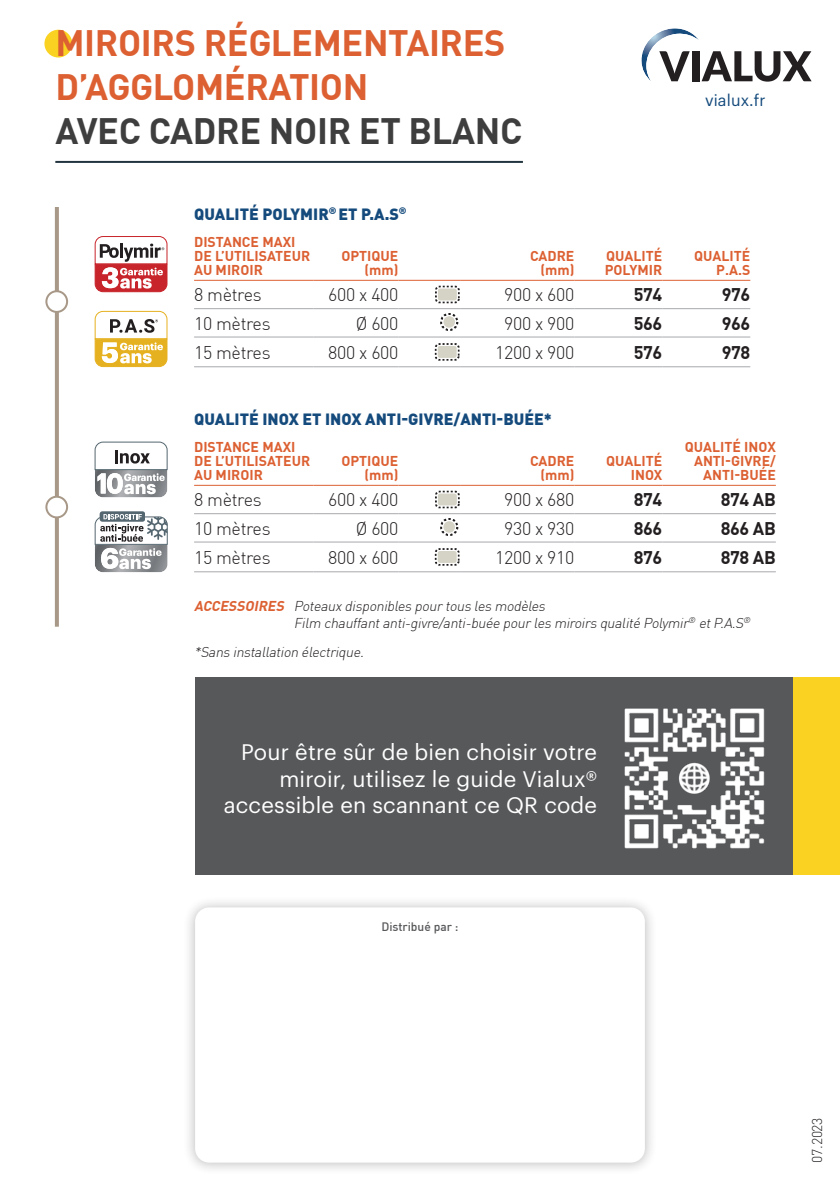
<style>
.page{position:relative;width:840px;height:1191px;background:#fff}
.page>*{position:absolute;margin:0;border:0;box-sizing:border-box;transform-origin:0 0}
.t1{font:700 36px/44px "DIN Pro";letter-spacing:-.01em;color:#dc6032}
.t2{font:700 36px "DIN Pro";letter-spacing:-.01em;color:#3e3e3f}
.t3{font:22px/26.4px "Graphik";letter-spacing:.01em;color:#fff;text-align:right}
.t4{font:300 18px "DIN Pro";letter-spacing:-.02em;color:#231f20}
.t5{font:700 18px "DIN Pro";letter-spacing:-.02em;color:#231f20}
.t6{font:900 16px "DIN Pro";color:#144a7c}
.t7{font:16px "Graphik";letter-spacing:.01em;color:#144a7c}
.t8{font:700 14px/14px "DIN Pro";color:#dc6032;text-align:right}
.t9{font:italic 300 14px/16.8px "DIN Pro";color:#231f20}
.t10{font:300 14px "DIN Pro";letter-spacing:-.02em;color:#231f20}
.t11{font:500 12px "DIN Pro";color:#57585a}
.s1{font-weight:700;color:#dc6032}
</style>
<div class="page">
<hr style="left:194px;top:280px;width:119px;height:1px;background:#dc6032">
<hr style="left:398px;top:280px;width:62px;height:1px;background:#dc6032">
<hr style="left:313px;top:280px;width:85px;height:1px;background:#dc6032">
<hr style="left:662px;top:280px;width:87px;height:1px;background:#dc6032">
<hr style="left:460px;top:280px;width:114px;height:1px;background:#dc6032">
<hr style="left:574px;top:280px;width:88px;height:1px;background:#dc6032">
<hr style="left:194px;top:308px;width:119px;height:1px;background:#a8a9ad">
<hr style="left:313px;top:308px;width:85px;height:1px;background:#a8a9ad">
<hr style="left:398px;top:308px;width:62px;height:1px;background:#a8a9ad">
<hr style="left:460px;top:308px;width:114px;height:1px;background:#a8a9ad">
<hr style="left:574px;top:308px;width:88px;height:1px;background:#a8a9ad">
<hr style="left:194px;top:336px;width:119px;height:1px;background:#a8a9ad">
<hr style="left:313px;top:336px;width:85px;height:1px;background:#a8a9ad">
<hr style="left:398px;top:336px;width:62px;height:1px;background:#a8a9ad">
<hr style="left:460px;top:336px;width:114px;height:1px;background:#a8a9ad">
<hr style="left:574px;top:336px;width:88px;height:1px;background:#a8a9ad">
<hr style="left:194px;top:366px;width:119px;height:1px;background:#a8a9ad">
<hr style="left:313px;top:366px;width:85px;height:1px;background:#a8a9ad">
<hr style="left:398px;top:366px;width:62px;height:1px;background:#a8a9ad">
<hr style="left:460px;top:366px;width:114px;height:1px;background:#a8a9ad">
<hr style="left:574px;top:366px;width:88px;height:1px;background:#a8a9ad">
<hr style="left:662px;top:308px;width:87px;height:1px;background:#a8a9ad">
<hr style="left:662px;top:336px;width:87px;height:1px;background:#a8a9ad">
<hr style="left:662px;top:366px;width:87px;height:1px;background:#a8a9ad">
<div style="left:435px;top:286px;width:24px;height:17px;border:2px dashed #231f20;border-radius:3px"></div>
<div style="left:437px;top:288px;width:20px;height:13px;background:#d5d3c6;border-radius:3px"></div>
<div style="left:436px;top:287px;width:21px;height:14px;border:1px solid #fff;border-radius:3px"></div>
<div style="left:440px;top:314px;width:18px;height:16px;border:2px dashed #231f20;border-radius:50%"></div>
<div style="left:442px;top:315px;width:13px;height:13px;background:#d5d3c6;border-radius:50%"></div>
<div style="left:442px;top:315px;width:14px;height:14px;border:1px solid #fff;border-radius:50%"></div>
<div style="left:434px;top:343px;width:25px;height:18px;border:2px dashed #231f20;border-radius:3px"></div>
<div style="left:437px;top:345px;width:20px;height:13px;background:#d5d3c6;border-radius:3px"></div>
<div style="left:436px;top:345px;width:21px;height:14px;border:1px solid #fff;border-radius:3px"></div>
<hr style="left:194px;top:485px;width:119px;height:1px;background:#dc6032">
<hr style="left:398px;top:485px;width:62px;height:1px;background:#dc6032">
<hr style="left:313px;top:485px;width:85px;height:1px;background:#dc6032">
<hr style="left:662px;top:485px;width:113px;height:1px;background:#dc6032">
<hr style="left:460px;top:485px;width:114px;height:1px;background:#dc6032">
<hr style="left:574px;top:485px;width:88px;height:1px;background:#dc6032">
<hr style="left:662px;top:513px;width:113px;height:1px;background:#a8a9ad">
<hr style="left:662px;top:541px;width:113px;height:1px;background:#a8a9ad">
<hr style="left:662px;top:571px;width:113px;height:1px;background:#a8a9ad">
<hr style="left:194px;top:513px;width:119px;height:1px;background:#a8a9ad">
<hr style="left:313px;top:513px;width:85px;height:1px;background:#a8a9ad">
<hr style="left:398px;top:513px;width:62px;height:1px;background:#a8a9ad">
<hr style="left:460px;top:513px;width:114px;height:1px;background:#a8a9ad">
<hr style="left:574px;top:513px;width:88px;height:1px;background:#a8a9ad">
<hr style="left:194px;top:541px;width:119px;height:1px;background:#a8a9ad">
<hr style="left:313px;top:541px;width:85px;height:1px;background:#a8a9ad">
<hr style="left:398px;top:541px;width:62px;height:1px;background:#a8a9ad">
<hr style="left:460px;top:541px;width:114px;height:1px;background:#a8a9ad">
<hr style="left:574px;top:541px;width:88px;height:1px;background:#a8a9ad">
<hr style="left:194px;top:571px;width:119px;height:1px;background:#a8a9ad">
<hr style="left:313px;top:571px;width:85px;height:1px;background:#a8a9ad">
<hr style="left:398px;top:571px;width:62px;height:1px;background:#a8a9ad">
<hr style="left:460px;top:571px;width:114px;height:1px;background:#a8a9ad">
<hr style="left:574px;top:571px;width:88px;height:1px;background:#a8a9ad">
<div style="left:435px;top:491px;width:24px;height:17px;border:2px dashed #231f20;border-radius:3px"></div>
<div style="left:437px;top:493px;width:20px;height:13px;background:#d5d3c6;border-radius:3px"></div>
<div style="left:436px;top:492px;width:21px;height:14px;border:1px solid #fff;border-radius:3px"></div>
<div style="left:440px;top:519px;width:18px;height:16px;border:2px dashed #231f20;border-radius:50%"></div>
<div style="left:442px;top:520px;width:13px;height:13px;background:#d5d3c6;border-radius:50%"></div>
<div style="left:442px;top:520px;width:14px;height:14px;border:1px solid #fff;border-radius:50%"></div>
<div style="left:434px;top:548px;width:25px;height:18px;border:2px dashed #231f20;border-radius:3px"></div>
<div style="left:437px;top:550px;width:20px;height:13px;background:#d5d3c6;border-radius:3px"></div>
<div style="left:436px;top:550px;width:21px;height:14px;border:1px solid #fff;border-radius:3px"></div>
<hr style="left:55px;top:207px;width:4px;height:419px;background:#a89887">
<div style="left:46px;top:291px;width:21px;height:21px;background:#fff;border-radius:50%"></div>
<div style="left:45px;top:290px;width:23px;height:23px;border:2px solid #a89887;border-radius:50%"></div>
<div style="left:46px;top:497px;width:21px;height:20px;background:#fff;border-radius:50%"></div>
<div style="left:45px;top:496px;width:23px;height:22px;border:2px solid #a89887;border-radius:50%"></div>
<svg style="left:94px;top:236px;width:74px;height:56px"></svg>
<svg style="left:94px;top:311px;width:74px;height:56px"></svg>
<svg style="left:94px;top:511px;width:74px;height:61px"></svg>
<svg style="left:94px;top:441px;width:74px;height:56px"></svg>
<div style="left:44px;top:30px;width:28px;height:27px;background:#fad222;border-radius:50%"></div>
<hr style="left:55px;top:161px;width:467px;height:2px;background:#21353f">
<div style="left:194px;top:677px;width:599px;height:198px;background:#57585a"></div>
<div style="left:793px;top:677px;width:46px;height:198px;background:#fad222"></div>
<img style="left:624px;top:708px;width:140px;height:141px">
<div style="left:183px;top:895px;width:474px;height:279px;background:#231f20;opacity:.3"></div>
<div style="left:195px;top:907px;width:449px;height:255px;background:#fff;border-radius:14px"></div>
<svg style="left:641px;top:28px;width:170px;height:54px"></svg>
<h1 class="t1" style="left:55px;top:20px;width:451px">MIROIRS RÉGLEMENTAIRES<br>D’AGGLOMÉRATION</h1>
<h1 class="t2" style="left:55px;top:107px;width:468px">AVEC CADRE NOIR ET BLANC</h1>
<p class="t7" style="left:704px;top:91px;width:62px">vialux.fr</p>
<p class="t6" style="left:194px;top:205px;width:214px">QUALITÉ POLYMIR<sup>®</sup> ET P.A.S<sup>®</sup></p>
<p class="t8" style="left:194px;top:234px;width:117px;text-align:left">DISTANCE MAXI<br>DE L’UTILISATEUR<br>AU MIROIR</p>
<p class="t8" style="left:341px;top:248px;width:58px">OPTIQUE (mm)</p>
<p class="t8" style="left:529px;top:248px;width:46px">CADRE (mm)</p>
<p class="t8" style="left:604px;top:248px;width:59px;text-align:left">QUALITÉ<br>POLYMIR</p>
<p class="t8" style="left:693px;top:248px;width:58px">QUALITÉ<br>P.A.S</p>
<p class="t4" style="left:194px;top:284px;width:69px">8 mètres</p>
<p class="t4" style="left:328px;top:284px;width:72px">600 x 400</p>
<p class="t4" style="left:504px;top:284px;width:72px">900 x 600</p>
<p class="t5" style="left:633px;top:284px;width:30px">574</p>
<p class="t5" style="left:721px;top:284px;width:30px">976</p>
<p class="t4" style="left:194px;top:317px;width:78px">10 mètres</p>
<p class="t4" style="left:355px;top:312px;width:44px">Ø 600</p>
<p class="t4" style="left:504px;top:312px;width:72px">900 x 900</p>
<p class="t5" style="left:633px;top:312px;width:30px">566</p>
<p class="t5" style="left:721px;top:312px;width:30px">966</p>
<p class="t4" style="left:194px;top:341px;width:78px">15 mètres</p>
<p class="t4" style="left:328px;top:341px;width:72px">800 x 600</p>
<p class="t4" style="left:495px;top:341px;width:80px">1200 x 900</p>
<p class="t5" style="left:633px;top:342px;width:30px">576</p>
<p class="t5" style="left:721px;top:342px;width:30px">978</p>
<p class="t6" style="left:194px;top:408px;width:359px">QUALITÉ INOX ET INOX ANTI-GIVRE/ANTI-BUÉE*</p>
<p class="t8" style="left:194px;top:438px;width:117px;text-align:left">DISTANCE MAXI<br>DE L’UTILISATEUR<br>AU MIROIR</p>
<p class="t8" style="left:341px;top:452px;width:58px">OPTIQUE (mm)</p>
<p class="t8" style="left:529px;top:452px;width:46px">CADRE (mm)</p>
<p class="t8" style="left:606px;top:452px;width:58px">QUALITÉ<br>INOX</p>
<p class="t8" style="left:684px;top:438px;width:92px">QUALITÉ INOX<br>ANTI-GIVRE/<br>ANTI-BUÉE</p>
<p class="t4" style="left:194px;top:489px;width:69px">8 mètres</p>
<p class="t4" style="left:328px;top:489px;width:72px">600 x 400</p>
<p class="t4" style="left:504px;top:489px;width:72px">900 x 680</p>
<p class="t5" style="left:633px;top:489px;width:30px">874</p>
<p class="t5" style="left:720px;top:488px;width:57px">874 AB</p>
<p class="t4" style="left:194px;top:522px;width:78px">10 mètres</p>
<p class="t4" style="left:355px;top:517px;width:44px">Ø 600</p>
<p class="t4" style="left:504px;top:517px;width:72px">930 x 930</p>
<p class="t5" style="left:633px;top:517px;width:30px">866</p>
<p class="t5" style="left:720px;top:516px;width:57px">866 AB</p>
<p class="t4" style="left:194px;top:546px;width:78px">15 mètres</p>
<p class="t4" style="left:328px;top:546px;width:72px">800 x 600</p>
<p class="t4" style="left:495px;top:546px;width:80px">1200 x 910</p>
<p class="t5" style="left:633px;top:546px;width:30px">876</p>
<p class="t5" style="left:720px;top:545px;width:57px">878 AB</p>
<p class="t9" style="left:293px;top:597px;width:459px;text-indent:-100px"><span class="s1">ACCESSOIRES</span> Poteaux disponibles pourtous les modèles<br>Film chauffantanti-givre/anti-buée pourles miroirs qualité Polymir<sup>®</sup> etP.A.S<sup>®</sup></p>
<p class="t9" style="left:194px;top:643px;width:174px">*Sans installation électrique.</p>
<h2 class="t3" style="left:223px;top:739px;width:375px">Pour être sûr de bien choisir votre miroir, utilisez le guide Vialux® accessible en scannant ce QR code</h2>
<p class="t11" style="left:381px;top:919px;width:79px">Distribué par :</p>
<p class="t10" style="left:808px;top:1162px;width:47px;rotate:-90deg">07.2023</p>
</div>
